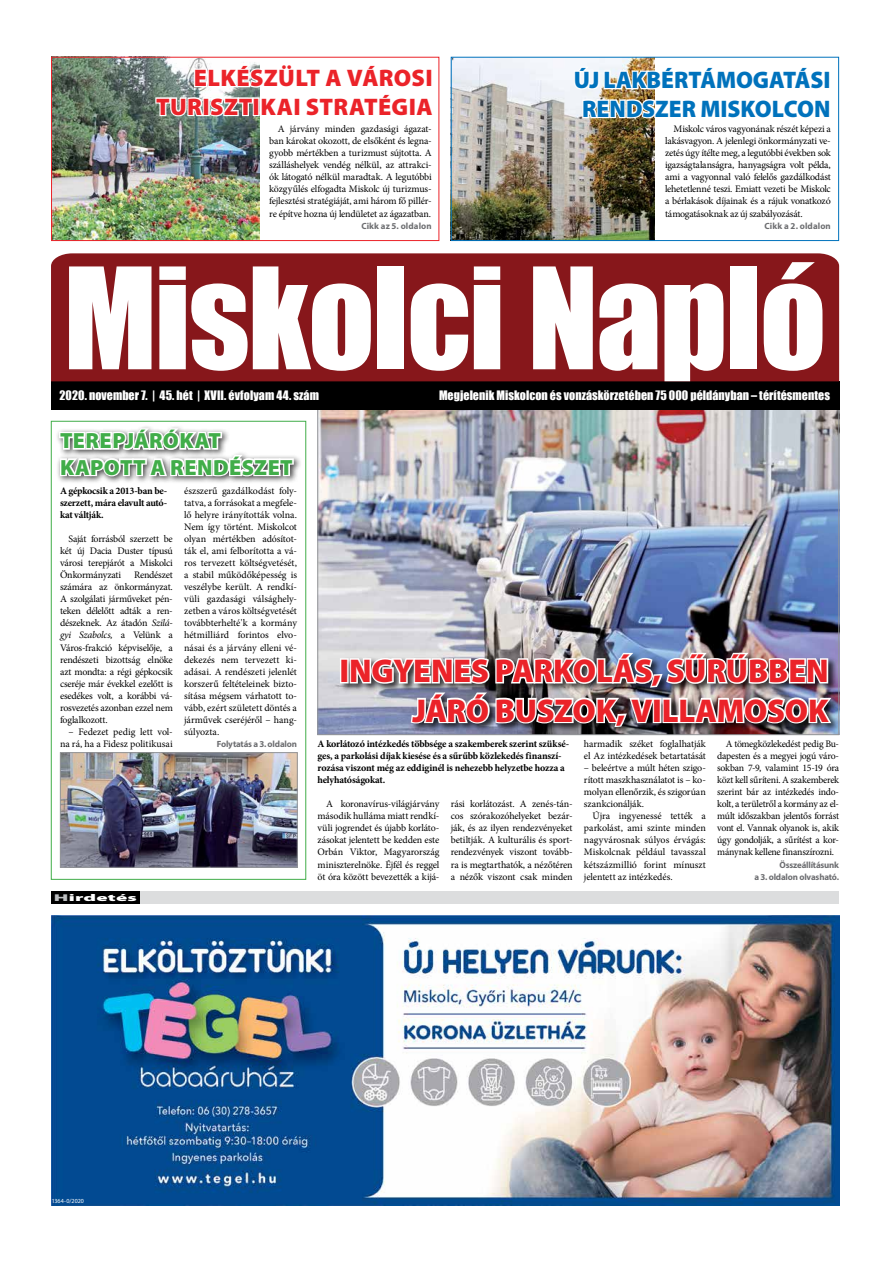
<style>
.page{position:relative;width:893px;height:1262px;background:#fff}
.page>*{position:absolute;margin:0;border:0;box-sizing:border-box;transform-origin:0 0}
.t1{font:130px "Impact";letter-spacing:-.015em;color:#fff}
.t2{font:900 33px/39.6px "Myriad Pro";letter-spacing:-.005em;color:#eb2329;text-align:right}
.t3{font:900 24px/28.8px "Myriad Pro";letter-spacing:.01em;color:#eb2329;text-align:right}
.t4{font:900 24px/28.8px "Myriad Pro";letter-spacing:-.005em;color:#0072bc;text-align:center}
.t5{font:900 22px/26.4px "Myriad Pro";letter-spacing:.02em;color:#41ad49}
.t6{font:12px "Impact";letter-spacing:.005em;color:#fff}
.t7{font:12px "Minion Pro";color:#000}
.t8{font:10px/12px "Minion Pro";letter-spacing:-.015em;color:#000;text-align:justify}
.t9{font:700 10px/12px "Minion Pro";letter-spacing:-.015em;color:#000;text-align:justify}
.t10{font:900 9.9px "Myriad Pro";letter-spacing:.01em;color:#fff;scale:2.11 1}
.t11{font:700 9px/12.1px "Myriad Pro";letter-spacing:-.02em;color:#6d6e71;text-align:right}
.t12{font:700 9px "Myriad Pro";letter-spacing:.01em;color:#6d6e71}
.t13{font:6.2px "Myriad Pro";letter-spacing:.005em;color:#fff}
.s1{font-style:italic}
.s2{color:#bcbec0}
</style>
<div class="page">
<img style="left:319px;top:410px;width:518px;height:323px">
<img style="left:53px;top:59px;width:206px;height:180px">
<img style="left:453px;top:59px;width:202px;height:180px">
<div style="left:51px;top:381px;width:788px;height:29px;background:#000"></div>
<div style="left:51px;top:253px;width:788px;height:128px;background:#87171b"></div>
<div style="left:451px;top:57px;width:388px;height:184px;border:1px solid #0072bc"></div>
<div style="left:51px;top:57px;width:388px;height:184px;border:1px solid #eb2329"></div>
<svg style="left:572px;top:56px;width:260px;height:64px"></svg>
<svg style="left:154px;top:56px;width:282px;height:62px"></svg>
<div style="left:339px;top:651px;width:501px;height:85px;background:#000;opacity:.75"></div>
<div style="left:340px;top:658px;width:9px;height:25px;border:3px solid #fff"></div>
<img style="left:348px;top:650px;width:486px;height:79px">
<div style="left:51px;top:421px;width:255px;height:458px;border:1px solid #41ad49"></div>
<div style="left:55px;top:424px;width:247px;height:60px;background:#000;opacity:.75"></div>
<svg style="left:58px;top:420px;width:237px;height:58px"></svg>
<img style="left:62px;top:754px;width:234px;height:111px">
<div style="left:60px;top:752px;width:238px;height:115px;border:1px solid #939598"></div>
<img style="left:51px;top:915px;width:788px;height:290px">
<div style="left:139px;top:891px;width:700px;height:12px;background:#dcddde"></div>
<div style="left:51px;top:891px;width:88px;height:12px;background:#000"></div>
<h3 class="t3" style="left:156px;top:64px;width:278px">ELKÉSZÜLT A VÁROSI<br>TURISZTIKAI STRATÉGIA</h3>
<p class="t8" style="left:269px;top:123px;width:164px;text-indent:8px">A járvány minden gazdasági ágazat&shy;ban károkat okozott, de elsőként és legna&shy;gyobb mértékben a turizmust sújtotta. A szálláshelyek vendég nélkül, az attrakci&shy;ók látogató nélkül maradtak. A legutóbbi közgyűlés elfogadta Miskolc új turizmus&shy;fejlesztési stratégiáját, ami három fő pillér&shy;re építve hozna új lendületet az ágazatban.</p>
<p class="t12" style="left:361px;top:220px;width:72px">Cikk az 5. oldalon</p>
<p class="t7" style="left:452px;top:55px;width:4px">'</p>
<h3 class="t4" style="left:574px;top:66px;width:258px">ÚJ LAKBÉRTÁMOGATÁSI<br>RENDSZER MISKOLCON</h3>
<p class="t8" style="left:665px;top:123px;width:167px;text-indent:8px">Miskolc város vagyonának részét képezi a lakásvagyon. A jelenlegi önkormányzati ve&shy;zetés úgy ítélte meg, a legutóbbi években sok igazságtalanságra, hanyagságra volt példa, ami a vagyonnal való felelős gazdálkodást lehetetlenné teszi. Emiatt vezeti be Miskolc a bérlakások díjainak és a rájuk vonatkozó támogatásoknak az új szabályozását.</p>
<p class="t12" style="left:764px;top:220px;width:68px">Cikk a 2. oldalon</p>
<h1 class="t1" style="left:64px;top:217px;width:764px">Miskolci Napló</h1>
<p class="t6" style="left:439px;top:385px;width:393px">Megjelenik Miskolcon és vonzáskörzetében 75 000 példányban – térítésmentes</p>
<p class="t6" style="left:60px;top:385px;width:261px">2020. november 7. | 45. hét | XVII. évfolyam 44. szám</p>
<h3 class="t5" style="left:60px;top:428px;width:234px">TEREPJÁRÓKAT<br>KAPOTT A RENDÉSZET</h3>
<p class="t9" style="left:60px;top:484px;width:109px">A gépkocsik a 2013-ban be&shy;szerzett, mára elavult autó&shy;kat váltják.</p>
<p class="t8" style="left:60px;top:533px;width:114px;text-indent:9px">Saját forrásból szerzett be két új Dacia Duster típusú városi terepjárót a Miskolci Önkormányzati</p>
<p class="t8" style="left:60px;top:569px;width:114px;text-indent:74px">Rendészet számára az önkormányzat.<br>A szolgálati járműveket pén&shy;teken délelőtt adták a ren&shy;dészeknek. Az átadón <span class="s1">Szilá&shy;gyi Szabolcs,</span> a Velünk a Város-frakció képviselője, a rendészeti bizottság elnöke azt mondta: a régi gépkocsik cseréje már évekkel ezelőtt is esedékes volt, a korábbi vá&shy;rosvezetés azonban ezzel nem foglalkozott.</p>
<p class="t8" style="left:60px;top:725px;width:114px;text-align:right">– Fedezet pedig lett vol&shy;na rá, ha a Fidesz politikusai</p>
<p class="t8" style="left:184px;top:484px;width:114px">észszerű gazdálkodást foly&shy;tatva, a forrásokat a megfele&shy;lő helyre irányították volna.<br>Nem így történt. Miskolcot olyan mértékben adósítot&shy;ták el, ami felborította a vá&shy;ros tervezett költségvetését, a stabil működőképesség is veszélybe került. A rendkí&shy;vüli gazdasági válsághely&shy;zetben a város költségvetését továbbterhelté'k a kormány hétmilliárd forintos elvo&shy;násai és a járvány elleni vé&shy;dekezés nem tervezett ki&shy;adásai. A rendészeti jelenlét korszerű feltételeinek bizto&shy;sítása mégsem várhatott to&shy;vább, ezért született döntés a járművek cseréjéről – hang&shy;súlyozta.</p>
<p class="t11" style="left:217px;top:737px;width:82px">Folytatás a 3. oldalon</p>
<p class="t10" style="left:54px;top:892px;width:41px"><span class="s2">H</span>irdetés</p>
<h2 class="t2" style="left:339px;top:651px;width:491px">INGYENES PARKOLÁS, SŰRŰBBEN<br>JÁRÓ BUSZOK, VILLAMOSOK</h2>
<p class="t9" style="left:317px;top:737px;width:253px;text-align:left">A korlátozó intézkedés többsége a szakemberek szerint szüksé&shy;ges, a parkolási díjak kiesése és a sűrűbb közlekedés finanszí&shy;rozása viszont még az eddiginél is nehezebb helyzetbe hozza a helyhatóságokat.</p>
<p class="t8" style="left:317px;top:798px;width:123px;text-indent:8px">A koronavírus-világjárvány második hulláma miatt rendkí&shy;vüli jogrendet és újabb korláto&shy;zásokat jelentett be kedden este Orbán Viktor, Magyarország miniszterelnöke. Éjfél és reggel öt óra között bevezették a kijá-</p>
<p class="t8" style="left:451px;top:798px;width:123px">rási korlátozást. A zenés-tán&shy;cos szórakozóhelyeket bezár&shy;ják, és az ilyen rendezvényeket betiltják. A kulturális és sport&shy;rendezvények viszont tovább&shy;ra is megtarthatók, a nézőtéren a nézők viszont csak minden</p>
<p class="t8" style="left:584px;top:738px;width:123px">harmadik széket foglalhatják el Az intézkedések betartatását</p>
<p class="t8" style="left:584px;top:762px;width:123px">– beleértve a múlt héten szigo&shy;rított maszkhasználatot is – ko&shy;molyan ellenőrzik, és szigorúan szankcionálják.</p>
<p class="t8" style="left:584px;top:810px;width:123px;text-indent:8px">Újra ingyenessé tették a parkolást, ami szinte minden nagyvárosnak súlyos érvágás:<br>Miskolcnak például tavasszal kétszázmillió forint mínuszt jelentett az intézkedés.</p>
<p class="t8" style="left:717px;top:738px;width:123px;text-indent:9px">A tömegközlekedést pedig Bu&shy;dapesten és a megyei jogú váro&shy;sokban 7-9, valamint 15-19 óra közt kell sűríteni. A szakemberek szerint bár az intézkedés indo&shy;kolt, a területről a kormány az el&shy;múlt időszakban jelentős forrást vont el. Vannak olyanok is, akik úgy gondolják, a sűrítést a kor&shy;mánynak kellene finanszírozni.</p>
<p class="t11" style="left:754px;top:858px;width:86px">Összeállításunk<br>a 3. oldalon olvasható.</p>
<p class="t13" style="left:52px;top:1197px;width:34px">1364-0/2020</p>
</div>
